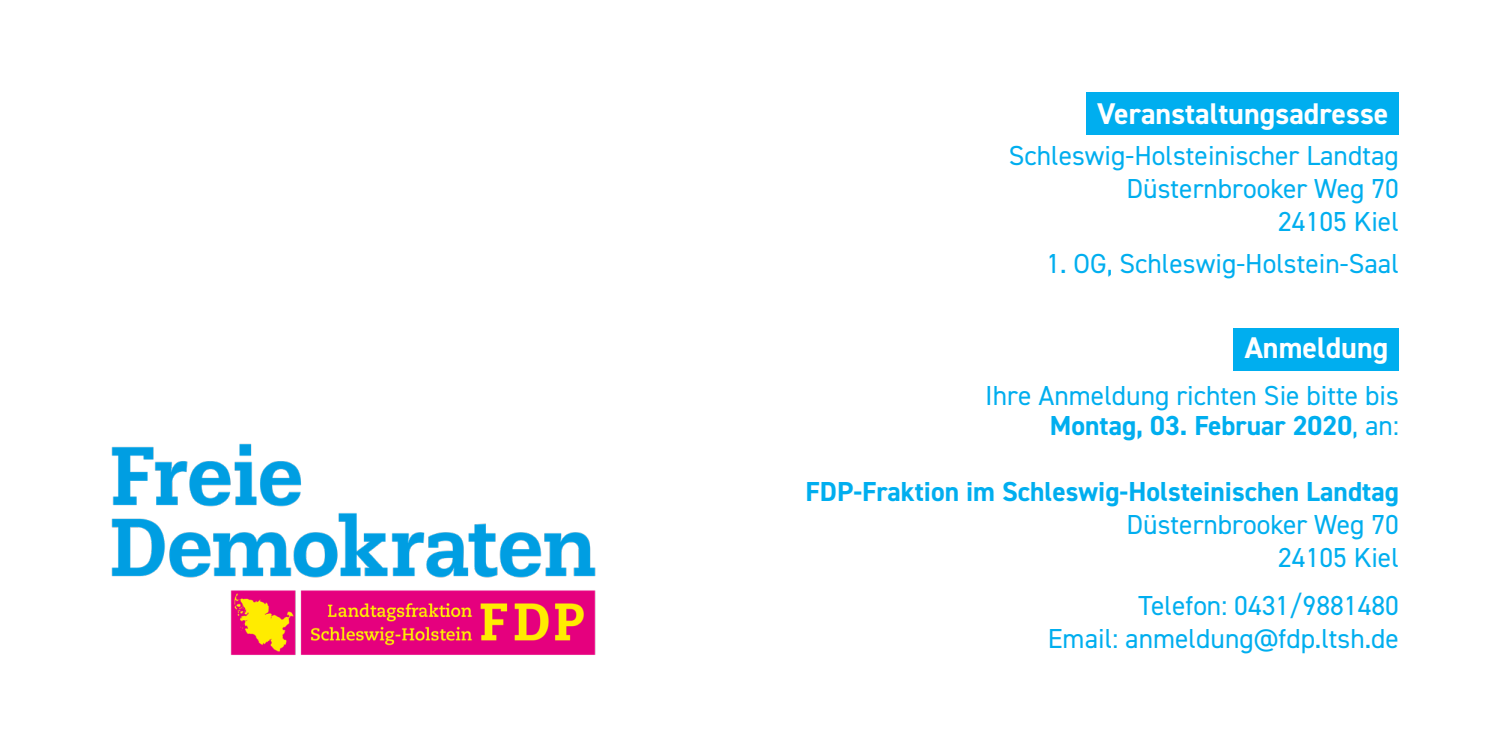
<style>
.page{position:relative;width:1489px;height:745px;background:#fff}
.page>*{position:absolute;margin:0;border:0;box-sizing:border-box;transform-origin:0 0}
.t1{font:700 30px "DIN2014";color:#fff}
.t2{font:27.5px "DIN2014";color:#00aeef}
.t3{font:700 27.5px "DIN2014";color:#00aeef}
.s1{font-weight:400}
</style>
<div class="page">
<img style="left:111px;top:443px;width:485px;height:212px">
<div style="left:1086px;top:92px;width:312px;height:43px;background:#00aeef"></div>
<div style="left:1233px;top:328px;width:165px;height:42px;background:#00aeef"></div>
<p class="t1" style="left:1097px;top:94px;width:293px">Veranstaltungsadresse</p>
<p class="t2" style="left:1008px;top:138px;width:392px">Schleswig-Holsteinischer Landtag</p>
<p class="t2" style="left:1126px;top:171px;width:274px">Düsternbrooker Weg 70</p>
<p class="t2" style="left:1277px;top:204px;width:122px">24105 Kiel</p>
<p class="t2" style="left:1046px;top:246px;width:354px">1. OG, Schleswig-Holstein-Saal</p>
<p class="t1" style="left:1244px;top:328px;width:145px">Anmeldung</p>
<p class="t2" style="left:985px;top:377px;width:415px">Ihre Anmeldung richten Sie bitte bis</p>
<p class="t3" style="left:1049px;top:406px;width:351px">Montag, 03. Februar 2020<span class="s1">, an:</span></p>
<p class="t3" style="left:805px;top:472px;width:595px">FDP-Fraktion im Schleswig-Holsteinischen Landtag</p>
<p class="t2" style="left:1126px;top:506px;width:274px">Düsternbrooker Weg 70</p>
<p class="t2" style="left:1277px;top:539px;width:122px">24105 Kiel</p>
<p class="t2" style="left:1138px;top:587px;width:262px">Telefon: 0431/9881480</p>
<p class="t2" style="left:1047px;top:620px;width:353px">Email: anmeldung@fdp.ltsh.de</p>
</div>
